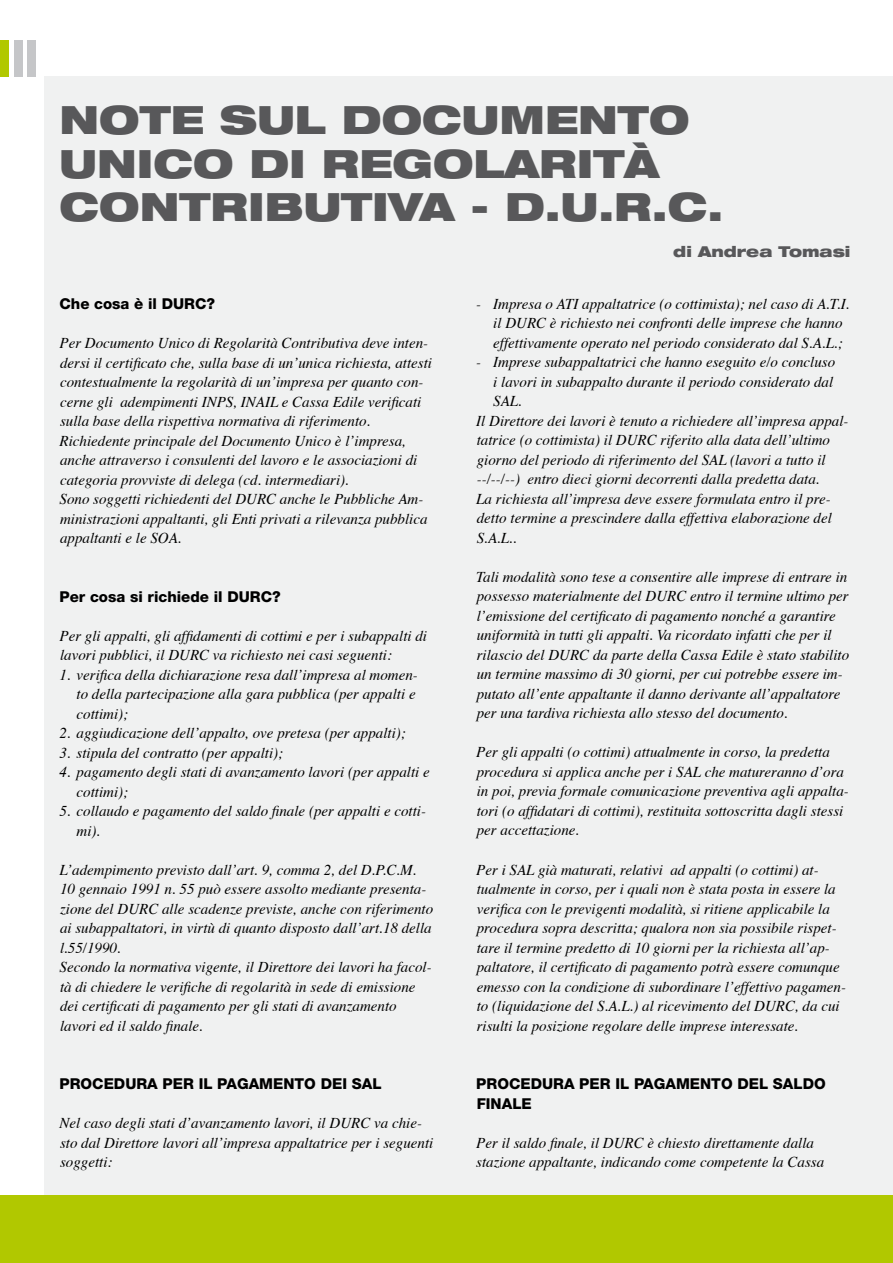
<style>
.page{position:relative;width:893px;height:1263px;background:#fff}
.page>*{position:absolute;margin:0;border:0;box-sizing:border-box;transform-origin:0 0}
.t1{font:900 expanded 39px/43.5px "Helvetica Neue";color:#58585a}
.t2{font:italic 15px/19.5px "Times";color:#000}
.t3{font:800 15px/19.5px "Helvetica Neue";color:#000}
.t4{font:900 expanded 15px "Helvetica Neue";color:#58585a}
</style>
<div class="page">
<div style="left:0;top:1195px;width:893px;height:68px;background:#b1c800"></div>
<div style="left:45px;top:77px;width:848px;height:1118px;background:#f0f1f1"></div>
<hr style="left:892px;top:77px;width:1px;height:1118px;background:#e3e4e4">
<div style="left:28px;top:40px;width:8px;height:37px;background:#c5c6c8"></div>
<div style="left:14px;top:40px;width:8px;height:37px;background:#c5c6c8"></div>
<div style="left:0;top:40px;width:9px;height:37px;background:#b1c800"></div>
<h1 class="t1" style="left:60px;top:97px;width:665px">NOTE SUL DOCUMENTO<br>UNICO DI REGOLARITÀ<br>CONTRIBUTIVA - D.U.R.C.</h1>
<p class="t4" style="left:673px;top:242px;width:179px">di Andrea Tomasi</p>
<p class="t3" style="left:60px;top:294px;width:157px">Che cosa è il DURC?</p>
<p class="t2" style="left:60px;top:334px;width:374px">Per Documento Unico di Regolarità Contributiva deve inten&shy;dersi il certificato che, sulla base di un’unica richiesta, attesti contestualmente la regolarità di un’impresa per quanto con&shy;cerne gli adempimenti INPS, INAIL e Cassa Edile verificati sulla base della rispettiva normativa di riferimento.<br>Richiedente principale del Documento Unico è l’impresa, anche attraverso i consulenti del lavoro e le associazioni di categoria provviste di delega (cd. intermediari).<br>Sono soggetti richiedenti del DURC anche le Pubbliche Am&shy;ministrazioni appaltanti, gli Enti privati a rilevanza pubblica appaltanti e le SOA.</p>
<p class="t3" style="left:60px;top:587px;width:223px">Per cosa si richiede il DURC?</p>
<p class="t2" style="left:60px;top:627px;width:369px">Per gli appalti, gli affidamenti di cottimi e per i subappalti di lavori pubblici, il DURC va richiesto nei casi seguenti:</p>
<p class="t2" style="left:77px;top:666px;width:343px;text-indent:-17px">1. verifica della dichiarazione resa dall’impresa al momen&shy;to della partecipazione alla gara pubblica (per appalti e cottimi);</p>
<p class="t2" style="left:60px;top:724px;width:348px">2. aggiudicazione dell’appalto, ove pretesa (per appalti);</p>
<p class="t2" style="left:60px;top:744px;width:225px">3. stipula del contratto (per appalti);</p>
<p class="t2" style="left:77px;top:763px;width:355px;text-indent:-17px">4. pagamento degli stati di avanzamento lavori (per appalti e cottimi);</p>
<p class="t2" style="left:77px;top:802px;width:351px;text-indent:-17px">5. collaudo e pagamento del saldo finale (per appalti e cotti&shy;mi).</p>
<p class="t2" style="left:60px;top:861px;width:375px">L’adempimento previsto dall’art. 9, comma 2, del D.P.C.M.<br>10 gennaio 1991 n. 55 può essere assolto mediante presenta&shy;zione del DURC alle scadenze previste, anche con riferimento ai subappaltatori, in virtù di quanto disposto dall’art.18 della l.55/1990.<br>Secondo la normativa vigente, il Direttore dei lavori ha facol&shy;tà di chiedere le verifiche di regolarità in sede di emissione dei certificati di pagamento per gli stati di avanzamento lavori ed il saldo finale.</p>
<p class="t3" style="left:60px;top:1074px;width:323px">PROCEDURA PER IL PAGAMENTO DEI SAL</p>
<p class="t2" style="left:60px;top:1114px;width:375px">Nel caso degli stati d’avanzamento lavori, il DURC va chie&shy;sto dal Direttore lavori all’impresa appaltatrice per i seguenti soggetti:</p>
<p class="t2" style="left:493px;top:295px;width:358px;text-indent:-17px">- Impresa o ATI appaltatrice (o cottimista); nel caso di A.T.I. il DURC è richiesto nei confronti delle imprese che hanno effettivamente operato nel periodo considerato dal S.A.L.;</p>
<p class="t2" style="left:476px;top:354px;width:360px">- Imprese subappaltatrici che hanno eseguito e/o concluso</p>
<p class="t2" style="left:493px;top:373px;width:342px">i lavori in subappalto durante il periodo considerato dal</p>
<p class="t2" style="left:493px;top:393px;width:30px">SAL.</p>
<p class="t2" style="left:476px;top:412px;width:374px">Il Direttore dei lavori è tenuto a richiedere all’impresa appal-</p>
<p class="t2" style="left:477px;top:432px;width:355px">tatrice (o cottimista) il DURC riferito alla data dell’ultimo</p>
<p class="t2" style="left:477px;top:451px;width:350px">giorno del periodo di riferimento del SAL (lavori a tutto il</p>
<p class="t2" style="left:477px;top:471px;width:344px">--/--/--) entro dieci giorni decorrenti dalla predetta data.</p>
<p class="t2" style="left:476px;top:490px;width:356px">La richiesta all’impresa deve essere formulata entro il pre-</p>
<p class="t2" style="left:477px;top:510px;width:357px">detto termine a prescindere dalla effettiva elaborazione del</p>
<p class="t2" style="left:477px;top:529px;width:42px">S.A.L..</p>
<p class="t2" style="left:476px;top:568px;width:375px">Tali modalità sono tese a consentire alle imprese di entrare in possesso materialmente del DURC entro il termine ultimo per l’emissione del certificato di pagamento nonché a garantire uniformità in tutti gli appalti. Va ricordato infatti che per il rilascio del DURC da parte della Cassa Edile è stato stabilito un termine massimo di 30 giorni, per cui potrebbe essere im&shy;putato all’ente appaltante il danno derivante all’appaltatore per una tardiva richiesta allo stesso del documento.</p>
<p class="t2" style="left:476px;top:744px;width:374px">Per gli appalti (o cottimi) attualmente in corso, la predetta procedura si applica anche per i SAL che matureranno d’ora in poi, previa formale comunicazione preventiva agli appalta&shy;tori (o affidatari di cottimi), restituita sottoscritta dagli stessi per accettazione.</p>
<p class="t2" style="left:476px;top:861px;width:371px">Per i SAL già maturati, relativi ad appalti (o cottimi) at&shy;tualmente in corso, per i quali non è stata posta in essere la verifica con le previgenti modalità, si ritiene applicabile la procedura sopra descritta; qualora non sia possibile rispet&shy;tare il termine predetto di 10 giorni per la richiesta all’ap&shy;paltatore, il certificato di pagamento potrà essere comunque emesso con la condizione di subordinare l’effettivo pagamen&shy;to (liquidazione del S.A.L.) al ricevimento del DURC, da cui risulti la posizione regolare delle imprese interessate.</p>
<p class="t3" style="left:476px;top:1074px;width:351px">PROCEDURA PER IL PAGAMENTO DEL SALDO<br>FINALE</p>
<p class="t2" style="left:476px;top:1134px;width:349px">Per il saldo finale, il DURC è chiesto direttamente dalla stazione appaltante, indicando come competente la Cassa</p>
</div>
